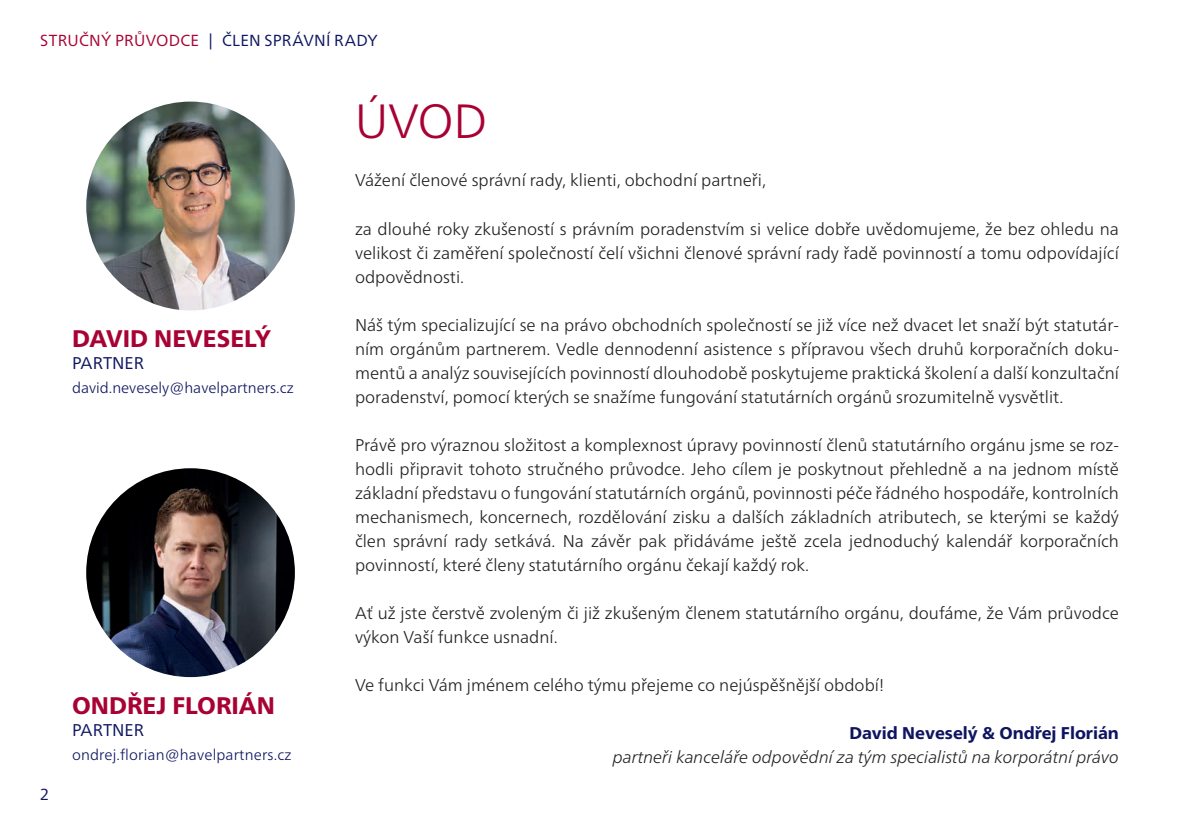
<style>
.page{position:relative;width:1191px;height:840px;background:#fff}
.page>*{position:absolute;margin:0;border:0;box-sizing:border-box;transform-origin:0 0}
.t1{font:300 48px "Frutiger Neue LTW1 G";color:#a80235}
.t2{font:800 24px "Frutiger Neue LTW1 G";color:#a80235}
.t3{font:300 17px/24px "Frutiger Neue LTW1 G";color:#231f20;text-align:justify}
.t4{font:italic 300 17px "Frutiger Neue LTW1 G";color:#231f20}
.t5{font:800 17px "Frutiger Neue LTW1 G";color:#0e1560}
.t6{font:17px "Frutiger Neue LTW1 G";color:#0e1560}
.t7{font:16px "Frutiger Neue LTW1 G";letter-spacing:.015em;color:#0e1560}
.t8{font:300 15px "Frutiger Neue LTW1 G";color:#0e1560}
.s1{color:#a80235}
</style>
<div class="page">
<img style="left:86px;top:101px;width:209px;height:209px;border-radius:104px">
<img style="left:86px;top:468px;width:209px;height:208px;border-radius:104px">
<p class="t7" style="left:40px;top:29px;width:339px"><span class="s1">STRUČNÝ PRŮVODCE</span> | ČLEN SPRÁVNÍ RADY</p>
<p class="t2" style="left:72px;top:321px;width:201px">DAVID NEVESELÝ</p>
<p class="t6" style="left:72px;top:351px;width:74px">PARTNER</p>
<p class="t8" style="left:72px;top:377px;width:223px">david.nevesely@havelpartners.cz</p>
<p class="t7" style="left:40px;top:782px;width:11px">2</p>
<p class="t2" style="left:72px;top:687px;width:205px">ONDŘEJ FLORIÁN</p>
<p class="t6" style="left:72px;top:717px;width:74px">PARTNER</p>
<p class="t8" style="left:72px;top:743px;width:221px">ondrej.florian@havelpartners.cz</p>
<p class="t1" style="left:355px;top:86px;width:134px">ÚVOD</p>
<p class="t3" style="left:355px;top:167px;width:412px">Vážení členové správní rady, klienti, obchodní partneři,</p>
<p class="t3" style="left:355px;top:215px;width:765px">za dlouhé roky zkušeností s právním poradenstvím si velice dobře uvědomujeme, že bez ohledu na velikost či zaměření společností čelí všichni členové správní rady řadě povinností a tomu odpovídající odpovědnosti.</p>
<p class="t3" style="left:355px;top:311px;width:765px">Náš tým specializující se na právo obchodních společností se již více než dvacet let snaží být statutár&shy;ním orgánům partnerem. Vedle dennodenní asistence s přípravou všech druhů korporačních doku&shy;mentů a analýz souvisejících povinností dlouhodobě poskytujeme praktická školení a další konzultační poradenství, pomocí kterých se snažíme fungování statutárních orgánů srozumitelně vysvětlit.</p>
<p class="t3" style="left:355px;top:431px;width:765px">Právě pro výraznou složitost a komplexnost úpravy povinností členů statutárního orgánu jsme se roz&shy;hodli připravit tohoto stručného průvodce. Jeho cílem je poskytnout přehledně a na jednom místě základní představu o fungování statutárních orgánů, povinnosti péče řádného hospodáře, kontrolních mechanismech, koncernech, rozdělování zisku a dalších základních atributech, se kterými se každý člen správní rady setkává. Na závěr pak přidáváme ještě zcela jednoduchý kalendář korporačních povinností, které členy statutárního orgánu čekají každý rok.</p>
<p class="t3" style="left:355px;top:599px;width:765px">Ať už jste čerstvě zvoleným či již zkušeným členem statutárního orgánu, doufáme, že Vám průvodce výkon Vaší funkce usnadní.</p>
<p class="t3" style="left:355px;top:671px;width:530px">Ve funkci Vám jménem celého týmu přejeme co nejúspěšnější období!</p>
<p class="t5" style="left:849px;top:720px;width:271px">David Neveselý &amp; Ondřej Florián</p>
<p class="t4" style="left:612px;top:744px;width:508px">partneři kanceláře odpovědní za tým specialistů na korporátní právo</p>
</div>
